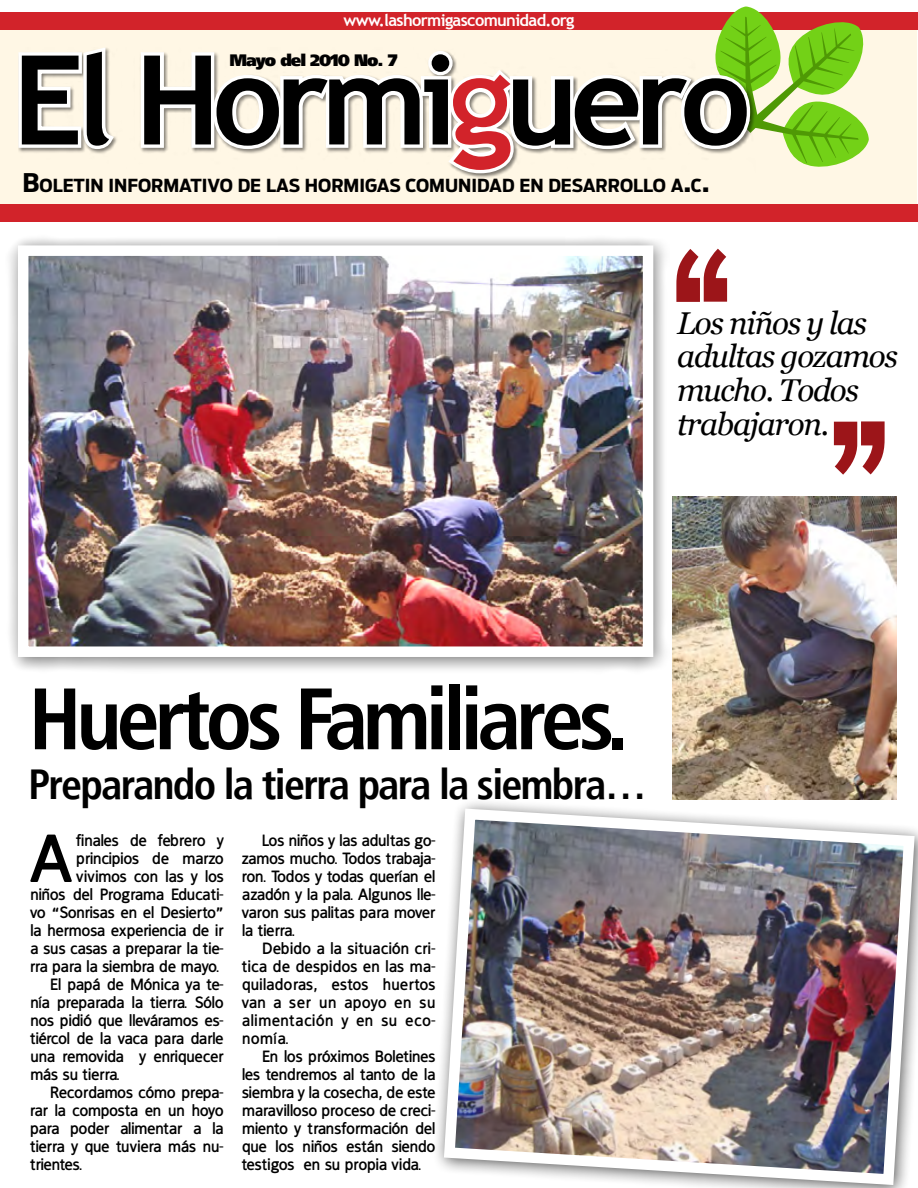
<style>
.page{position:relative;width:918px;height:1188px;background:#fff}
.page>*{position:absolute;margin:0;border:0;box-sizing:border-box;transform-origin:0 0}
.t1{font:700 condensed 87px "Frutiger LT";letter-spacing:-.06em;color:#000}
.t2{font:700 68.55px "Fran Klein";color:#000}
.t3{font:700 condensed 42px "Frutiger LT";letter-spacing:-.04em;color:#000}
.t4{font:italic 31.5px/33.6px "Georgia";letter-spacing:-.04em;color:#000}
.t5{font:700 17.85px "Antenna Cond";color:#000;scale:1.1 1}
.t6{font:700 16.5px/18px "Fran Klein";letter-spacing:-.04em;color:#000;text-align:justify}
.t7{font:700 16.5px "Trebuchet MS";letter-spacing:-.04em;color:#fff}
.t8{font:900 16.5px "Frutiger LT";letter-spacing:-.06em;color:#000}
.s1{font-size:25.5px}
</style>
<div class="page">
<div style="left:1px;top:26px;width:916px;height:181px;background:#fff7e5"></div>
<div style="left:0;top:204px;width:918px;height:18px;background:#d2232a"></div>
<div style="left:0;top:12px;width:918px;height:18px;background:#d2232a"></div>
<div style="left:5px;top:234px;width:665px;height:441px;background:#000;opacity:.55"></div>
<img style="left:29px;top:256px;width:613px;height:390px">
<img style="left:438px;top:803px;width:480px;height:385px">
<svg style="left:676px;top:249px;width:51px;height:53px"></svg>
<svg style="left:834px;top:421px;width:51px;height:54px"></svg>
<img style="left:672px;top:497px;width:225px;height:302px">
<svg style="left:18px;top:48px;width:99px;height:105px"></svg>
<svg style="left:140px;top:6px;width:729px;height:171px"></svg>
<p class="t7" style="left:344px;top:10px;width:232px">www.lashormigascomunidad.org</p>
<p class="t8" style="left:229px;top:51px;width:170px">Mayo del 2010 No. 7</p>
<p class="t5" style="left:22px;top:175px;width:626px"><span class="s1">B</span>OLETIN INFORMATIVO DE LAS HORMIGAS COMUNIDAD EN DESARROLLO A<span class="s1">.</span>C<span class="s1">.</span></p>
<p class="t4" style="left:677px;top:305px;width:222px">Los niños y las adultas gozamos mucho. Todos</p>
<p class="t4" style="left:677px;top:406px;width:154px">trabajaron.</p>
<p class="t1" style="left:28px;top:667px;width:601px">Huertos Familiares.</p>
<p class="t3" style="left:28px;top:760px;width:620px">Preparando la tierra para la siembra…</p>
<p class="t6" style="left:30px;top:831px;width:195px;text-align:right">finales de febrero y principios de marzo vivimos con las y los<br>niños del Programa Educati&shy;vo “Sonrisas en el Desierto” la hermosa experiencia de ir a sus casas a preparar la tie&shy;rra para la siembra de mayo.</p>
<p class="t6" style="left:30px;top:975px;width:195px;text-indent:20px">El papá de Mónica ya te&shy;nía preparada la tierra. Sólo nos pidió que lleváramos es&shy;tiércol de la vaca para darle una removida y enriquecer más su tierra.</p>
<p class="t6" style="left:30px;top:1083px;width:195px;text-indent:20px">Recordamos cómo prepa&shy;rar la composta en un hoyo para poder alimentar a la tierra y que tuviera más nu&shy;trientes.</p>
<p class="t2" style="left:30px;top:819px;width:44px">A</p>
<p class="t6" style="left:242px;top:831px;width:195px;text-indent:20px">Los niños y las adultas go&shy;zamos mucho. Todos trabaja&shy;ron. Todos y todas querían el azadón y la pala. Algunos lle&shy;varon sus palitas para mover la tierra.</p>
<p class="t6" style="left:242px;top:939px;width:195px;text-indent:20px">Debido a la situación cri&shy;tica de despidos en las ma&shy;quiladoras, estos huertos van a ser un apoyo en su alimentación y en su eco&shy;nomía.</p>
<p class="t6" style="left:242px;top:1047px;width:195px;text-indent:20px">En los próximos Boletines les tendremos al tanto de la siembra y la cosecha, de este maravilloso proceso de creci&shy;miento y transformación del que los niños están siendo testigos en su propia vida.</p>
</div>
